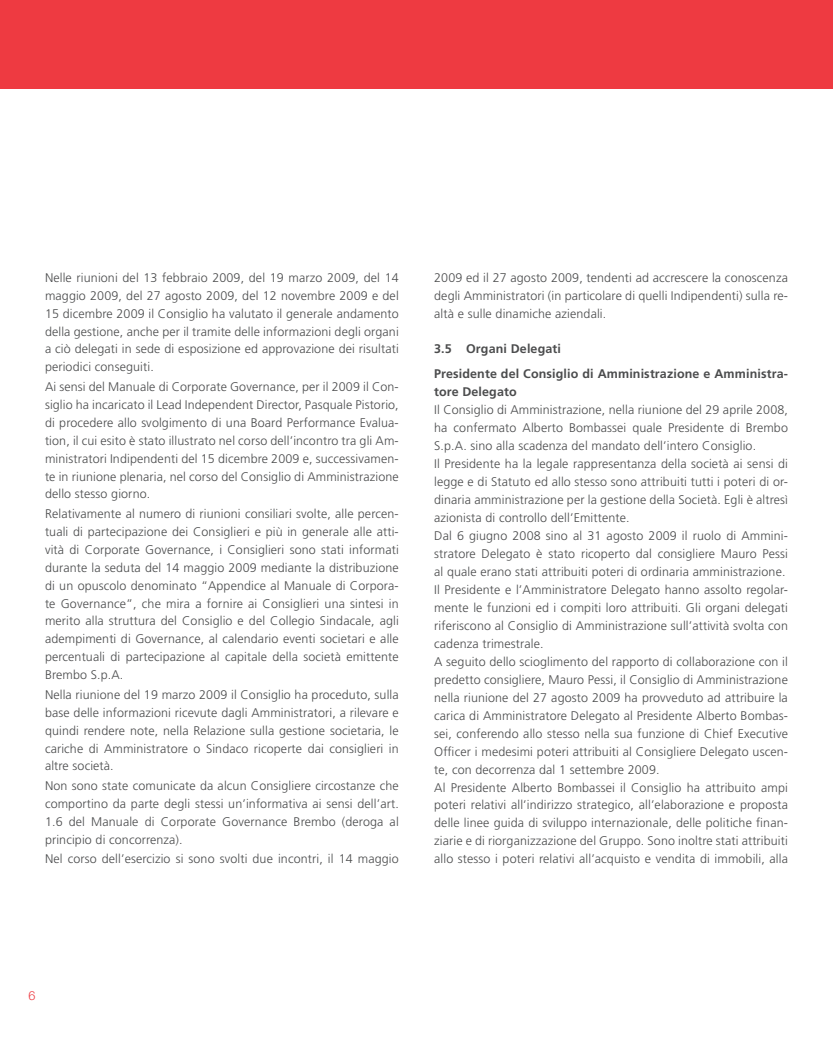
<style>
.page{position:relative;width:833px;height:1053px;background:#fff}
.page>*{position:absolute;margin:0;border:0;box-sizing:border-box;transform-origin:0 0}
.t1{font:300 12.5px/17.9px "Frutiger";letter-spacing:.01em;color:#4b4c4d;text-align:justify}
.t2{font:700 12.5px/25px "Frutiger";letter-spacing:.01em;color:#4b4c4d}
.t3{font:300 12.5px "Helvetica Neue";color:#ee3a41}
</style>
<div class="page">
<div style="left:0;top:0;width:833px;height:89px;background:#ee3a41"></div>
<p class="t1" style="left:45px;top:268px;width:355px">Nelle riunioni del 13 febbraio 2009, del 19 marzo 2009, del 14 maggio 2009, del 27 agosto 2009, del 12 novembre 2009 e del 15 dicembre 2009 il Consiglio ha valutato il generale andamento della gestione, anche per il tramite delle informazioni degli organi a ciò delegati in sede di esposizione ed approvazione dei risultati periodici conseguiti.</p>
<p class="t1" style="left:45px;top:377px;width:355px">Ai sensi del Manuale di Corporate Governance, per il 2009 il Con&shy;siglio ha incaricato il Lead Independent Director, Pasquale Pistorio, di procedere allo svolgimento di una Board Performance Evalua&shy;tion, il cui esito è stato illustrato nel corso dell’incontro tra gli Am&shy;ministratori Indipendenti del 15 dicembre 2009 e, successivamen&shy;te in riunione plenaria, nel corso del Consiglio di Amministrazione dello stesso giorno.</p>
<p class="t1" style="left:45px;top:504px;width:355px">Relativamente al numero di riunioni consiliari svolte, alle percen&shy;tuali di partecipazione dei Consiglieri e più in generale alle atti&shy;vità di Corporate Governance, i Consiglieri sono stati informati durante la seduta del 14 maggio 2009 mediante la distribuzione di un opuscolo denominato “Appendice al Manuale di Corpora&shy;te Governance”, che mira a fornire ai Consiglieri una sintesi in merito alla struttura del Consiglio e del Collegio Sindacale, agli adempimenti di Governance, al calendario eventi societari e alle percentuali di partecipazione al capitale della società emittente Brembo S.p.A.</p>
<p class="t1" style="left:45px;top:685px;width:355px">Nella riunione del 19 marzo 2009 il Consiglio ha proceduto, sulla base delle informazioni ricevute dagli Amministratori, a rilevare e quindi rendere note, nella Relazione sulla gestione societaria, le cariche di Amministratore o Sindaco ricoperte dai consiglieri in altre società.</p>
<p class="t1" style="left:45px;top:776px;width:355px">Non sono state comunicate da alcun Consigliere circostanze che comportino da parte degli stessi un’informativa ai sensi dell’art.<br>1.6 del Manuale di Corporate Governance Brembo (deroga al principio di concorrenza).</p>
<p class="t1" style="left:45px;top:850px;width:355px">Nel corso dell’esercizio si sono svolti due incontri, il 14 maggio</p>
<p class="t1" style="left:434px;top:268px;width:355px">2009 ed il 27 agosto 2009, tendenti ad accrescere la conoscenza degli Amministratori (in particolare di quelli Indipendenti) sulla re&shy;altà e sulle dinamiche aziendali.</p>
<p class="t2" style="left:434px;top:336px;width:355px">3.5 Organi Delegati<br>Presidente del Consiglio di Amministrazione e Amministra-</p>
<p class="t2" style="left:434px;top:379px;width:84px">tore Delegato</p>
<p class="t1" style="left:434px;top:401px;width:355px;text-align:left">Il Consiglio di Amministrazione, nella riunione del 29 aprile 2008, ha confermato Alberto Bombassei quale Presidente di Brembo S.p.A. sino alla scadenza del mandato dell’intero Consiglio.<br>Il Presidente ha la legale rappresentanza della società ai sensi di legge e di Statuto ed allo stesso sono attribuiti tutti i poteri di or&shy;dinaria amministrazione per la gestione della Società. Egli è altresì azionista di controllo dell’Emittente.<br>Dal 6 giugno 2008 sino al 31 agosto 2009 il ruolo di Ammini&shy;stratore Delegato è stato ricoperto dal consigliere Mauro Pessi al quale erano stati attribuiti poteri di ordinaria amministrazione.<br>Il Presidente e l’Amministratore Delegato hanno assolto regolar&shy;mente le funzioni ed i compiti loro attribuiti. Gli organi delegati riferiscono al Consiglio di Amministrazione sull’attività svolta con cadenza trimestrale.<br>A seguito dello scioglimento del rapporto di collaborazione con il predetto consigliere, Mauro Pessi, il Consiglio di Amministrazione nella riunione del 27 agosto 2009 ha provveduto ad attribuire la carica di Amministratore Delegato al Presidente Alberto Bombas&shy;sei, conferendo allo stesso nella sua funzione di Chief Executive Officer i medesimi poteri attribuiti al Consigliere Delegato uscen&shy;te, con decorrenza dal 1 settembre 2009.<br>Al Presidente Alberto Bombassei il Consiglio ha attribuito ampi poteri relativi all’indirizzo strategico, all’elaborazione e proposta delle linee guida di sviluppo internazionale, delle politiche finan&shy;ziarie e di riorganizzazione del Gruppo. Sono inoltre stati attribuiti allo stesso i poteri relativi all’acquisto e vendita di immobili, alla</p>
<p class="t3" style="left:28px;top:987px;width:8px">6</p>
</div>
